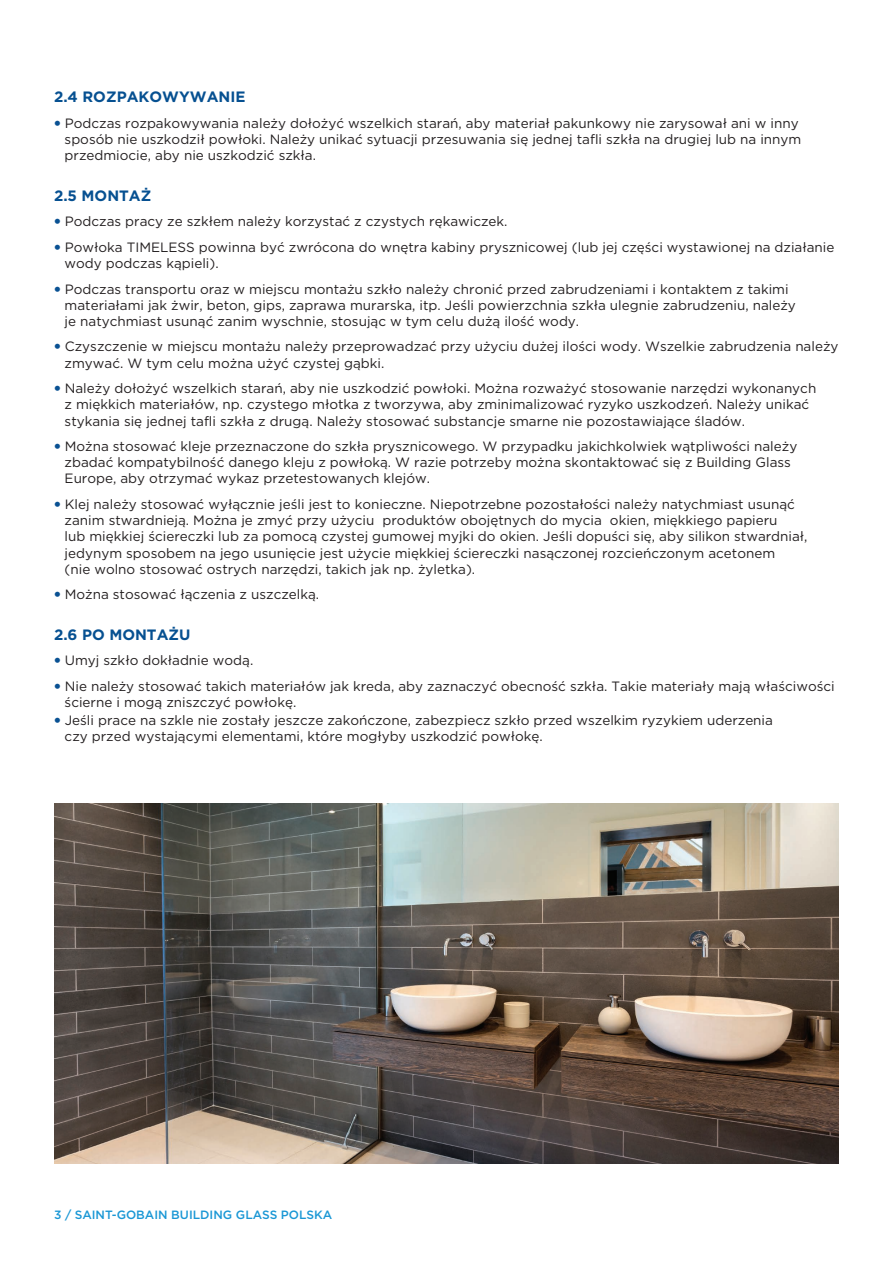
<style>
.page{position:relative;width:893px;height:1263px;background:#fff}
.page>*{position:absolute;margin:0;border:0;box-sizing:border-box;transform-origin:0 0}
.t1{font:700 15px "Gotham";color:#065091}
.t2{font:13.5px/16.2px "Gotham";color:#231f20}
.t3{font:500 12px "Gotham";color:#1a97d5}
.s1{font-weight:900;color:#095193}
</style>
<div class="page">
<img style="left:54px;top:803px;width:785px;height:361px">
<p class="t1" style="left:54px;top:87px;width:193px">2.4 ROZPAKOWYWANIE</p>
<p class="t2" style="left:65px;top:115px;width:738px;text-indent:-11px"><span class="s1">•</span> Podczas rozpakowywania należy dołożyć wszelkich starań, aby materiał pakunkowy nie zarysował ani w inny sposób nie uszkodził powłoki. Należy unikać sytuacji przesuwania się jednej tafli szkła na drugiej lub na innym przedmiocie, aby nie uszkodzić szkła.</p>
<p class="t1" style="left:54px;top:186px;width:99px">2.5 MONTAŻ</p>
<p class="t2" style="left:54px;top:213px;width:455px"><span class="s1">•</span> Podczas pracy ze szkłem należy korzystać z czystych rękawiczek.</p>
<p class="t2" style="left:65px;top:239px;width:771px;text-indent:-11px"><span class="s1">•</span> Powłoka TIMELESS powinna być zwrócona do wnętra kabiny prysznicowej (lub jej części wystawionej na działanie wody podczas kąpieli).</p>
<p class="t2" style="left:65px;top:280px;width:733px;text-indent:-11px"><span class="s1">•</span> Podczas transportu oraz w miejscu montażu szkło należy chronić przed zabrudzeniami i kontaktem z takimi materiałami jak żwir, beton, gips, zaprawa murarska, itp. Jeśli powierzchnia szkła ulegnie zabrudzeniu, należy je natychmiast usunąć zanim wyschnie, stosując w tym celu dużą ilość wody.</p>
<p class="t2" style="left:65px;top:338px;width:775px;text-indent:-11px"><span class="s1">•</span> Czyszczenie w miejscu montażu należy przeprowadzać przy użyciu dużej ilości wody. Wszelkie zabrudzenia należy zmywać. W tym celu można użyć czystej gąbki.</p>
<p class="t2" style="left:65px;top:380px;width:753px;text-indent:-11px"><span class="s1">•</span> Należy dołożyć wszelkich starań, aby nie uszkodzić powłoki. Można rozważyć stosowanie narzędzi wykonanych z miękkich materiałów, np. czystego młotka z tworzywa, aby zminimalizować ryzyko uszkodzeń. Należy unikać stykania się jednej tafli szkła z drugą. Należy stosować substancje smarne nie pozostawiające śladów.</p>
<p class="t2" style="left:65px;top:438px;width:734px;text-indent:-11px"><span class="s1">•</span> Można stosować kleje przeznaczone do szkła prysznicowego. W przypadku jakichkolwiek wątpliwości należy zbadać kompatybilność danego kleju z powłoką. W razie potrzeby można skontaktować się z Building Glass<br>Europe, aby otrzymać wykaz przetestowanych klejów.</p>
<p class="t2" style="left:65px;top:496px;width:744px;text-indent:-11px"><span class="s1">•</span> Klej należy stosować wyłącznie jeśli jest to konieczne. Niepotrzebne pozostałości należy natychmiast usunąć zanim stwardnieją. Można je zmyć przy użyciu produktów obojętnych do mycia okien, miękkiego papieru<br>lub miękkiej ściereczki lub za pomocą czystej gumowej myjki do okien. Jeśli dopuści się, aby silikon stwardniał, jedynym sposobem na jego usunięcie jest użycie miękkiej ściereczki nasączonej rozcieńczonym acetonem<br>(nie wolno stosować ostrych narzędzi, takich jak np. żyletka).</p>
<p class="t2" style="left:54px;top:586px;width:267px"><span class="s1">•</span> Można stosować łączenia z uszczelką.</p>
<p class="t1" style="left:54px;top:624px;width:138px">2.6 PO MONTAŻU</p>
<p class="t2" style="left:54px;top:652px;width:201px"><span class="s1">•</span> Umyj szkło dokładnie wodą.</p>
<p class="t2" style="left:65px;top:678px;width:772px;text-indent:-11px"><span class="s1">•</span> Nie należy stosować takich materiałów jak kreda, aby zaznaczyć obecność szkła. Takie materiały mają właściwości ścierne i mogą zniszczyć powłokę.</p>
<p class="t2" style="left:65px;top:712px;width:710px;text-indent:-11px"><span class="s1">•</span> Jeśli prace na szkle nie zostały jeszcze zakończone, zabezpiecz szkło przed wszelkim ryzykiem uderzenia czy przed wystającymi elementami, które mogłyby uszkodzić powłokę.</p>
<p class="t3" style="left:54px;top:1206px;width:280px">3 / SAINT-GOBAIN BUILDING GLASS POLSKA</p>
</div>
